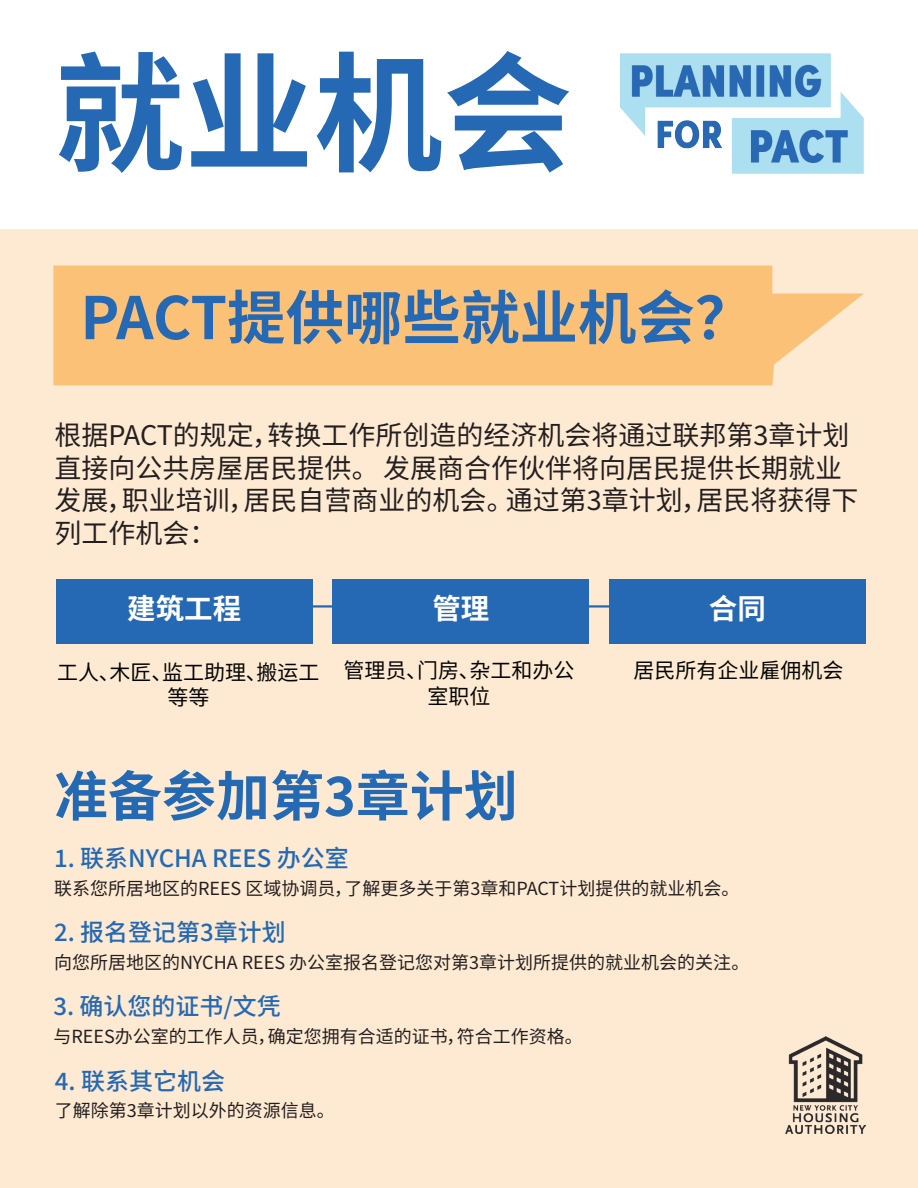
<style>
.page{position:relative;width:918px;height:1188px;background:#fff}
.page>*{position:absolute;margin:0;border:0;box-sizing:border-box;transform-origin:0 0}
.t1{font:700 129.45px "Source Han Sans SC";color:#2569b4}
.t2{font:700 58.5px "Source Han Sans SC";color:#2569b4}
.t3{font:700 54px "Source Han Sans SC";color:#2469b4}
.t4{font:700 28.5px "Source Han Sans SC";color:#fff}
.t5{font:27px/32.4px "Source Han Sans SC";color:#231f20}
.t6{font:500 24px "Source Han Sans SC";color:#2569b4}
.t7{font:21px/25.2px "Source Han Sans SC";color:#040503;text-align:center}
.t8{font:21px "Source Han Sans TW";color:#040503}
.t9{font:18px "Source Han Sans SC";color:#231f20}
.s1{font-family:"Source Han Sans TW"}
</style>
<div class="page">
<div style="left:0;top:230px;width:918px;height:958px;background:#feead2"></div>
<img style="left:786px;top:1037px;width:80px;height:97px">
<div style="left:56px;top:580px;width:256px;height:64px;background:#2569b4"></div>
<div style="left:333px;top:580px;width:256px;height:64px;background:#2569b4"></div>
<div style="left:609px;top:580px;width:257px;height:64px;background:#2569b4"></div>
<hr style="left:310px;top:605px;width:24px;height:3px;background:#2569b4">
<hr style="left:585px;top:605px;width:26px;height:3px;background:#2569b4">
<svg style="left:53px;top:266px;width:811px;height:119px;background:#fbc47e"></svg>
<img style="left:620px;top:54px;width:244px;height:120px">
<p class="t1" style="left:55px;top:41px;width:519px">就业机会</p>
<p class="t2" style="left:80px;top:285px;width:675px">PACT提供哪些就业机会？</p>
<p class="t5" style="left:54px;top:420px;width:806px">根据PACT的规定，转换工作所创造的经济机会将通过联邦第3章计划直接向公共房屋居民提供。 发展商合作伙伴将向居民提供长期就业发展，职业培训，居民自营商业的机会。通过第3章计划，居民将获得下列工作机会：</p>
<p class="t4" style="left:127px;top:592px;width:115px">建筑工程</p>
<p class="t4" style="left:432px;top:592px;width:58px">管理</p>
<p class="t4" style="left:709px;top:592px;width:58px">合同</p>
<p class="t7" style="left:57px;top:660px;width:264px">工人、木匠、监工助理、搬运工等等</p>
<p class="t7" style="left:344px;top:659px;width:232px">管理员、门房、杂工和办公室职位</p>
<p class="t8" style="left:634px;top:659px;width:212px">居民所有企业雇佣机会</p>
<p class="t3" style="left:54px;top:766px;width:465px">准备参加第3章计划</p>
<p class="t6" style="left:54px;top:845px;width:296px"><span class="s1">1.</span> 联系NYCHA REES 办公室</p>
<p class="t9" style="left:54px;top:878px;width:687px">联系您所居地区的REES 区域协调员，了解更多关于第3章和PACT计划提供的就业机会。</p>
<p class="t6" style="left:54px;top:919px;width:233px"><span class="s1">2.</span> 报名登记第3章计划</p>
<p class="t9" style="left:54px;top:952px;width:697px">向您所居地区的NYCHA REES 办公室报名登记您对第3章计划所提供的就业机会的关注。</p>
<p class="t6" style="left:53px;top:993px;width:229px"><span class="s1">3.</span> 确认您的证书/文凭</p>
<p class="t9" style="left:53px;top:1026px;width:531px">与REES办公室的工作人员，确定您拥有合适的证书，符合工作资格。</p>
<p class="t6" style="left:55px;top:1067px;width:172px"><span class="s1">4.</span> 联系其它机会</p>
<p class="t9" style="left:55px;top:1100px;width:282px">了解除第3章计划以外的资源信息。</p>
</div>
